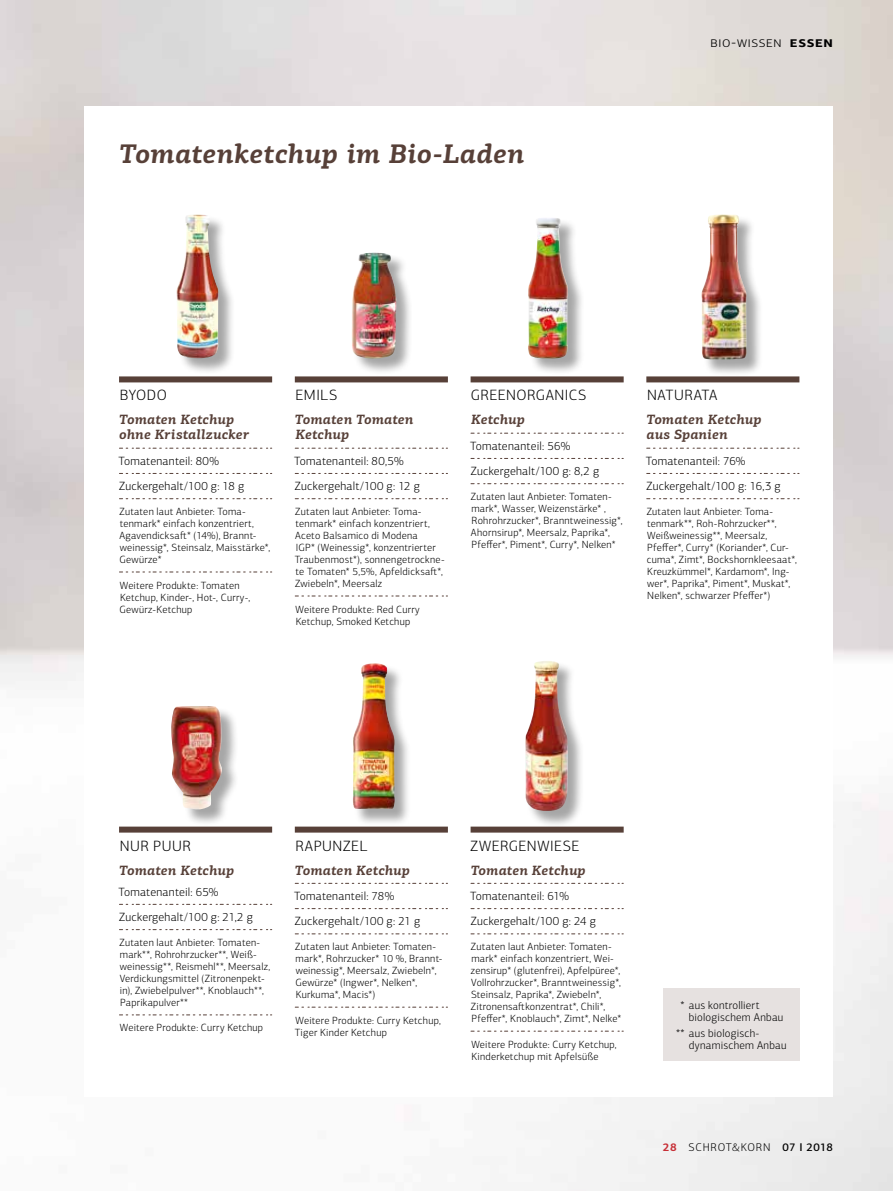
<style>
.page{position:relative;width:893px;height:1191px;background:#fff}
.page>*{position:absolute;margin:0;border:0;box-sizing:border-box;transform-origin:0 0}
.t1{font:italic 700 27px "PF Centro Slab Pro";letter-spacing:.01em;color:#574038}
.t2{font:300 15px "PF Centro Sans Pro";letter-spacing:.035em;color:#000}
.t3{font:italic 700 13.5px/15px "PF Centro Slab Pro";letter-spacing:.005em;color:#574038}
.t4{font:300 12px/25.2px "PF Centro Sans Pro";letter-spacing:.015em;color:#000}
.t5{font:300 11.25px/12px "PF Centro Sans Pro";letter-spacing:.02em;color:#000}
.t6{font:300 11.25px "PF Centro Sans Pro";letter-spacing:.07em;color:#000}
.t7{font:300 10.5px/12px "PF Centro Sans Pro";letter-spacing:.02em;color:#000}
.s1{font-weight:700}
.s2{font-weight:700;color:#c72f36}
.s3{font-weight:500}
</style>
<div class="page">
<div style="left:177px;top:215px;width:59px;height:160px;background:#000;opacity:.35"></div>
<img style="left:176px;top:214px;width:43px;height:144px">
<div style="left:172px;top:707px;width:67px;height:119px;background:#000;opacity:.35"></div>
<img style="left:171px;top:706px;width:52px;height:103px">
<div style="left:352px;top:253px;width:61px;height:123px;background:#000;opacity:.35"></div>
<img style="left:352px;top:252px;width:44px;height:107px">
<div style="left:354px;top:664px;width:58px;height:162px;background:#000;opacity:.35"></div>
<img style="left:353px;top:663px;width:42px;height:146px">
<div style="left:529px;top:218px;width:56px;height:157px;background:#000;opacity:.35"></div>
<img style="left:528px;top:218px;width:40px;height:141px">
<div style="left:526px;top:662px;width:59px;height:166px;background:#000;opacity:.35"></div>
<img style="left:525px;top:661px;width:43px;height:151px">
<div style="left:703px;top:215px;width:61px;height:162px;background:#000;opacity:.35"></div>
<img style="left:701px;top:214px;width:46px;height:146px">
<div style="left:646px;top:376px;width:153px;height:6px;background:#574038"></div>
<svg style="left:647px;top:448px;width:152px;height:1px"></svg>
<svg style="left:647px;top:473px;width:152px;height:1px"></svg>
<svg style="left:647px;top:498px;width:152px;height:1px"></svg>
<div style="left:119px;top:376px;width:153px;height:6px;background:#574038"></div>
<svg style="left:119px;top:448px;width:153px;height:1px"></svg>
<svg style="left:119px;top:473px;width:153px;height:1px"></svg>
<svg style="left:119px;top:498px;width:153px;height:1px"></svg>
<svg style="left:119px;top:571px;width:153px;height:1px"></svg>
<div style="left:119px;top:826px;width:153px;height:6px;background:#574038"></div>
<svg style="left:119px;top:904px;width:153px;height:1px"></svg>
<svg style="left:119px;top:929px;width:153px;height:1px"></svg>
<svg style="left:119px;top:1014px;width:153px;height:1px"></svg>
<div style="left:295px;top:376px;width:153px;height:6px;background:#574038"></div>
<svg style="left:295px;top:448px;width:152px;height:1px"></svg>
<svg style="left:295px;top:473px;width:152px;height:1px"></svg>
<svg style="left:295px;top:498px;width:152px;height:1px"></svg>
<svg style="left:295px;top:595px;width:152px;height:1px"></svg>
<div style="left:295px;top:826px;width:153px;height:6px;background:#574038"></div>
<svg style="left:295px;top:883px;width:152px;height:1px"></svg>
<svg style="left:295px;top:908px;width:152px;height:1px"></svg>
<svg style="left:295px;top:933px;width:152px;height:1px"></svg>
<svg style="left:295px;top:1006px;width:152px;height:1px"></svg>
<div style="left:471px;top:376px;width:153px;height:6px;background:#574038"></div>
<svg style="left:471px;top:433px;width:152px;height:1px"></svg>
<svg style="left:471px;top:458px;width:152px;height:1px"></svg>
<svg style="left:471px;top:483px;width:152px;height:1px"></svg>
<div style="left:471px;top:826px;width:153px;height:6px;background:#574038"></div>
<svg style="left:471px;top:883px;width:152px;height:1px"></svg>
<svg style="left:471px;top:908px;width:152px;height:1px"></svg>
<svg style="left:471px;top:933px;width:152px;height:1px"></svg>
<svg style="left:471px;top:1030px;width:152px;height:1px"></svg>
<div style="left:663px;top:988px;width:136px;height:72px;background:#e6e1e0"></div>
<h1 class="t1" style="left:119px;top:136px;width:407px">Tomatenketchup im Bio-Laden</h1>
<h2 class="t2" style="left:710px;top:34px;width:124px">bio-wissen <span class="s1">essen</span></h2>
<h2 class="t2" style="left:120px;top:387px;width:49px">BYODO</h2>
<p class="t3" style="left:119px;top:412px;width:132px">Tomaten Ketchup ohne Kristallzucker</p>
<p class="t4" style="left:118px;top:448px;width:127px">Tomatenanteil: 80%<br>Zuckergehalt/100 g: 18 g</p>
<p class="t7" style="left:119px;top:506px;width:152px">Zutaten laut Anbieter: Toma&shy;tenmark* einfach konzentriert,<br>Agavendicksaft* (14%), Brannt&shy;weinessig*, Steinsalz, Maisstärke*,<br>Gewürze*</p>
<p class="t7" style="left:120px;top:579px;width:132px">Weitere Produkte: Tomaten<br>Ketchup, Kinder-, Hot-, Curry-,<br>Gewürz-Ketchup</p>
<h2 class="t2" style="left:296px;top:387px;width:43px">EMILS</h2>
<p class="t3" style="left:295px;top:412px;width:120px">Tomaten Tomaten<br>Ketchup</p>
<p class="t4" style="left:294px;top:448px;width:127px">Tomatenanteil: 80,5%<br>Zuckergehalt/100 g: 12 g</p>
<p class="t7" style="left:295px;top:506px;width:151px">Zutaten laut Anbieter: Toma&shy;tenmark* einfach konzentriert,<br>Aceto Balsamico di Modena<br>IGP* (Weinessig*, konzentrierter<br>Traubenmost*), sonnengetrockne&shy;te Tomaten* 5,5%, Apfeldicksaft*,<br>Zwiebeln*, Meersalz</p>
<p class="t7" style="left:296px;top:603px;width:126px">Weitere Produkte: Red Curry<br>Ketchup, Smoked Ketchup</p>
<h2 class="t2" style="left:471px;top:387px;width:117px">GREENORGANICS</h2>
<p class="t3" style="left:471px;top:412px;width:55px">Ketchup</p>
<p class="t4" style="left:470px;top:433px;width:131px">Tomatenanteil: 56%<br>Zuckergehalt/100 g: 8,2 g</p>
<p class="t7" style="left:471px;top:491px;width:153px">Zutaten laut Anbieter: Tomaten&shy;mark*, Wasser, Weizenstärke* , Rohrohrzucker*, Branntweinessig*, Ahornsirup*, Meersalz, Paprika*, Pfeffer*, Piment*, Curry*, Nelken*</p>
<h2 class="t2" style="left:647px;top:387px;width:72px">NATURATA</h2>
<p class="t3" style="left:646px;top:412px;width:117px">Tomaten Ketchup aus Spanien</p>
<p class="t4" style="left:646px;top:448px;width:137px">Tomatenanteil: 76%<br>Zuckergehalt/100 g: 16,3 g</p>
<p class="t7" style="left:647px;top:506px;width:152px">Zutaten laut Anbieter: Toma&shy;tenmark**, Roh-Rohrzucker**,<br>Weißweinessig**, Meersalz,<br>Pfeffer*, Curry* (Koriander*, Cur&shy;cuma*, Zimt*, Bockshornkleesaat*,<br>Kreuzkümmel*, Kardamom*, Ing&shy;wer*, Paprika*, Piment*, Muskat*,<br>Nelken*, schwarzer Pfeffer*)</p>
<h2 class="t2" style="left:120px;top:837px;width:73px">NUR PUUR</h2>
<p class="t3" style="left:119px;top:862px;width:117px">Tomaten Ketchup</p>
<p class="t4" style="left:118px;top:879px;width:136px">Tomatenanteil: 65%<br>Zuckergehalt/100 g: 21,2 g</p>
<p class="t7" style="left:119px;top:936px;width:152px">Zutaten laut Anbieter: Tomaten&shy;mark**, Rohrohrzucker**, Weiß&shy;weinessig**, Reismehl**, Meersalz,<br>Verdickungsmittel (Zitronenpekt&shy;in), Zwiebelpulver**, Knoblauch**,<br>Paprikapulver**</p>
<p class="t7" style="left:120px;top:1022px;width:145px">Weitere Produkte: Curry Ketchup</p>
<h2 class="t2" style="left:296px;top:837px;width:73px">RAPUNZEL</h2>
<p class="t3" style="left:295px;top:862px;width:117px">Tomaten Ketchup</p>
<p class="t4" style="left:294px;top:883px;width:128px">Tomatenanteil: 78%<br>Zuckergehalt/100 g: 21 g</p>
<p class="t7" style="left:295px;top:941px;width:149px">Zutaten laut Anbieter: Tomaten&shy;mark*, Rohrzucker* 10 %, Brannt&shy;weinessig*, Meersalz, Zwiebeln*,<br>Gewürze* (Ingwer*, Nelken*,<br>Kurkuma*, Macis*)</p>
<p class="t7" style="left:295px;top:1014px;width:148px">Weitere Produkte: Curry Ketchup,<br>Tiger Kinder Ketchup</p>
<h2 class="t2" style="left:471px;top:837px;width:110px">ZWERGENWIESE</h2>
<p class="t3" style="left:471px;top:862px;width:117px">Tomaten Ketchup</p>
<p class="t4" style="left:470px;top:883px;width:128px">Tomatenanteil: 61%<br>Zuckergehalt/100 g: 24 g</p>
<p class="t7" style="left:471px;top:941px;width:152px">Zutaten laut Anbieter: Tomaten&shy;mark* einfach konzentriert, Wei&shy;zensirup* (glutenfrei), Apfelpüree*, Vollrohrzucker*, Branntweinessig*, Steinsalz, Paprika*, Zwiebeln*, Zitronensaftkonzentrat*, Chili*, Pfeffer*, Knoblauch*, Zimt*, Nelke*</p>
<p class="t7" style="left:471px;top:1038px;width:147px">Weitere Produkte: Curry Ketchup,<br>Kinderketchup mit Apfelsüße</p>
<p class="t5" style="left:689px;top:999px;width:96px;text-indent:-8px">* aus kontrolliert biologischem Anbau</p>
<p class="t5" style="left:689px;top:1027px;width:99px;text-indent:-13px">** aus biologisch&shy;dynamischem Anbau</p>
<p class="t6" style="left:663px;top:1140px;width:172px"><span class="s2">28</span> SCHROT&amp;KORN <span class="s3">07 I 2018</span></p>
</div>
